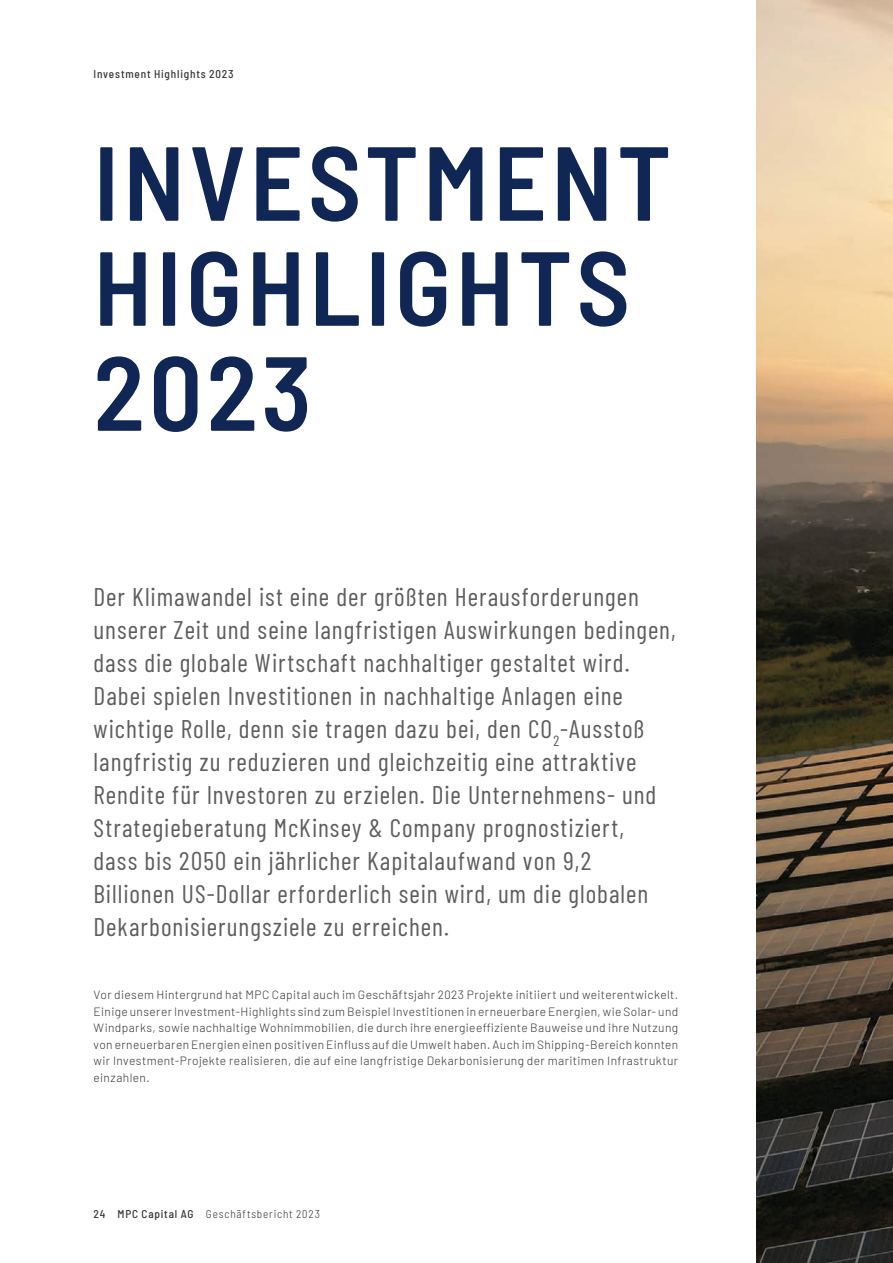
<style>
.page{position:relative;width:893px;height:1263px;background:#fff}
.page>*{position:absolute;margin:0;border:0;box-sizing:border-box;transform-origin:0 0}
.t1{font:600 semi-condensed 105px/105px "Barlow";letter-spacing:.04em;color:#102654}
.t2{font:25.5px/33px "Barlow Condensed";letter-spacing:.04em;color:#5d5d5d}
.t3{font:300 12px/16.5px "Barlow";letter-spacing:.03em;color:#343434;text-align:justify}
.t4{font:300 semi-condensed 11.25px "Barlow";letter-spacing:.075em;color:#343434}
.t5{font:500 semi-condensed 11.25px "Barlow";letter-spacing:.075em;color:#343434}
.s1{font-weight:500}
</style>
<div class="page">
<img style="left:757px;top:0;width:136px;height:1263px">
<p class="t5" style="left:94px;top:66px;width:142px">Investment Highlights 2023</p>
<h1 class="t1" style="left:94px;top:123px;width:579px">INVESTMENT<br>HIGHLIGHTS<br>2023</h1>
<p class="t2" style="left:94px;top:578px;width:584px">Der Klimawandel ist eine der größten Herausforderungen unserer Zeit und seine langfristigen Auswirkungen bedingen, dass die globale Wirtschaft nachhaltiger gestaltet wird.<br>Dabei spielen Investitionen in nachhaltige Anlagen eine wichtige Rolle, denn sie tragen dazu bei, den CO<sub>2</sub>-Ausstoß langfristig zu reduzieren und gleichzeitig eine attraktive Rendite für Investoren zu erzielen. Die Unternehmens- und Strategieberatung McKinsey &amp; Company prognostiziert,<br>dass bis 2050 ein jährlicher Kapitalaufwand von 9,2<br>Billionen US-Dollar erforderlich sein wird, um die globalen Dekarbonisierungsziele zu erreichen.</p>
<p class="t3" style="left:94px;top:986px;width:586px">Vor diesem Hintergrund hat MPC Capital auch im Geschäftsjahr 2023 Projekte initiiert und weiterentwickelt.<br>Einige unserer Investment-Highlights sind zum Beispiel Investitionen in erneuerbare Energien, wie Solar- und Windparks, sowie nachhaltige Wohnimmobilien, die durch ihre energieeffiziente Bauweise und ihre Nutzung von erneuerbaren Energien einen positiven Einfluss auf die Umwelt haben. Auch im Shipping-Bereich konnten wir Investment-Projekte realisieren, die auf eine langfristige Dekarbonisierung der maritimen Infrastruktur einzahlen.</p>
<p class="t4" style="left:94px;top:1205px;width:228px"><span class="s1">24 MPC Capital AG</span> Geschäftsbericht 2023</p>
</div>
